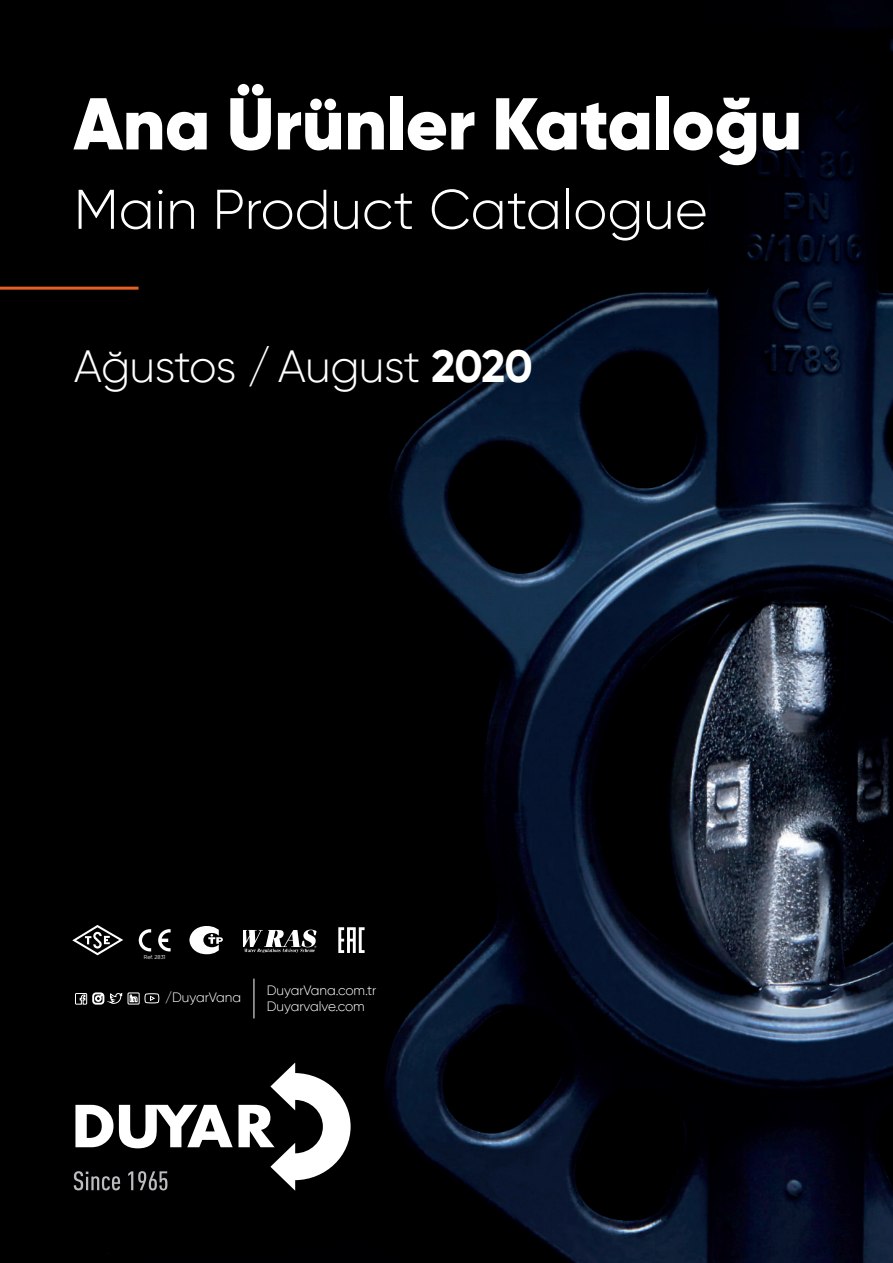
<style>
.page{position:relative;width:893px;height:1263px;background:#000001}
.page>*{position:absolute;margin:0;border:0;box-sizing:border-box;transform-origin:0 0}
.t1{font:900 73.2px "Gilroy";color:#fff}
.t2{font:300 55.8px "Gilroy";color:#fff}
.t3{font:300 45px "Gilroy";letter-spacing:-.015em;color:#fff}
.t4{font:300 13.5px/16.2px "Gilroy";letter-spacing:-.005em;color:#fff}
.t5{font:5.55px "Gilroy";letter-spacing:-.005em;color:#fff}
.s1{font-weight:700}
</style>
<div class="page">
<img style="left:96px;top:0;width:797px;height:1263px">
<hr style="left:0;top:287px;width:139px;height:3px;background:#e56024">
<svg style="left:189px;top:926px;width:34px;height:28px"></svg>
<svg style="left:72px;top:925px;width:51px;height:30px"></svg>
<svg style="left:243px;top:929px;width:74px;height:24px"></svg>
<svg style="left:338px;top:927px;width:27px;height:26px"></svg>
<svg style="left:139px;top:929px;width:12px;height:22px"></svg>
<svg style="left:158px;top:929px;width:13px;height:22px"></svg>
<hr style="left:254px;top:978px;width:1px;height:40px;background:#fff">
<svg style="left:75px;top:992px;width:84px;height:12px"></svg>
<svg style="left:74px;top:1062px;width:277px;height:129px"></svg>
<h1 class="t1" style="left:74px;top:77px;width:730px">Ana Ürünler Kataloğu</h1>
<h2 class="t2" style="left:74px;top:175px;width:635px">Main Product Catalogue</h2>
<h3 class="t3" style="left:74px;top:339px;width:461px">Ağustos / August <span class="s1">2020</span></h3>
<p class="t5" style="left:144px;top:953px;width:23px">Ref. 2831</p>
<p class="t4" style="left:165px;top:989px;width:77px">/DuyarVana</p>
<p class="t4" style="left:267px;top:982px;width:111px">DuyarVana.com.tr<br>Duyarvalve.com</p>
</div>
